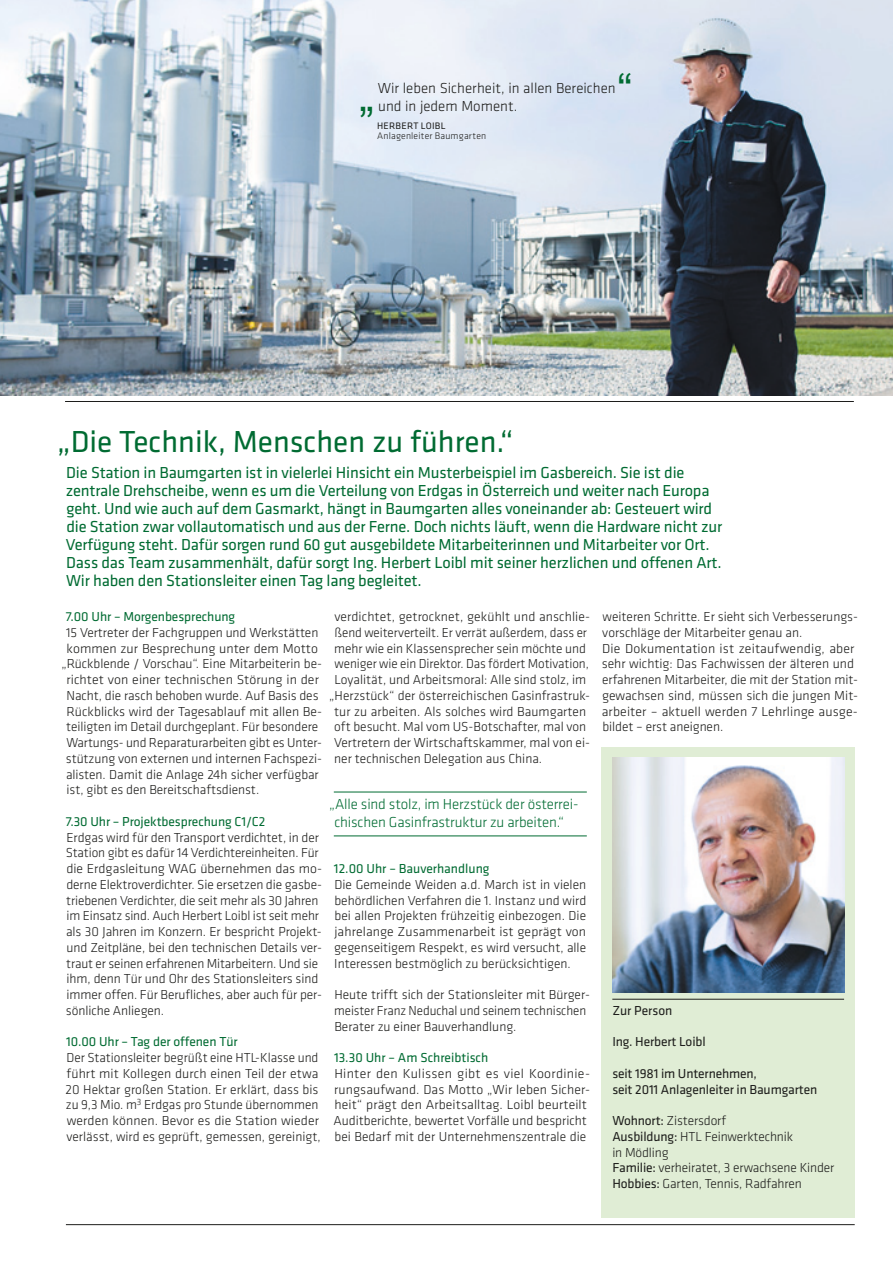
<style>
.page{position:relative;width:893px;height:1263px;background:#fff}
.page>*{position:absolute;margin:0;border:0;box-sizing:border-box;transform-origin:0 0}
.t1{font:45px "Arial";color:#006b32}
.t2{font:31.5px "Klavika";color:#006b32}
.t3{font:16.5px/18px "Klavika";letter-spacing:-.01em;color:#006b32}
.t4{font:300 15px/18px "Klavika";letter-spacing:-.01em;color:#006b32}
.t5{font:300 15px/18px "Klavika";color:#1d1d1b}
.t6{font:300 13.5px/15.8px "Klavika";color:#1d1d1b}
.t7{font:13.5px "Klavika";letter-spacing:-.005em;color:#006b32}
.t8{font:13.5px/15.8px "Klavika";letter-spacing:-.01em;color:#1d1d1b}
.t9{font:300 9.75px "Klavika";letter-spacing:.015em;color:#1d1d1b}
.t10{font:9.75px "Klavika";color:#1d1d1b}
.s1{font-weight:400}
</style>
<div class="page">
<hr style="left:66px;top:1224px;width:789px;height:1px;background:#1d1d1b">
<div style="left:602px;top:747px;width:253px;height:471px;background:#e0edd5"></div>
<hr style="left:612px;top:999px;width:232px;height:1px;background:#1d1d1b">
<img style="left:612px;top:757px;width:232px;height:235px">
<hr style="left:334px;top:792px;width:253px;height:1px;background:#006b32">
<hr style="left:334px;top:836px;width:253px;height:1px;background:#006b32">
<img style="left:0;top:0;width:893px;height:395px">
<hr style="left:65px;top:401px;width:789px;height:1px;background:#1d1d1b">
<h1 class="t1" style="left:617px;top:61px;width:16px">“</h1>
<p class="t5" style="left:378px;top:79px;width:239px">Wir leben Sicherheit, in allen Bereichen und in jedem Moment.</p>
<p class="t10" style="left:377px;top:120px;width:14px">Herbert</p>
<p class="t10" style="left:421px;top:120px;width:6px">loibl</p>
<p class="t9" style="left:377px;top:131px;width:111px">Anlagenleiter Baumgarten</p>
<h1 class="t1" style="left:359px;top:66px;width:16px">„</h1>
<h2 class="t2" style="left:57px;top:424px;width:458px">„Die Technik, Menschen zu führen.“</h2>
<p class="t3" style="left:66px;top:464px;width:658px">Die Station in Baumgarten ist in vielerlei Hinsicht ein Musterbeispiel im Gasbereich. Sie ist die zentrale Drehscheibe, wenn es um die Verteilung von Erdgas in Österreich und weiter nach Europa geht. Und wie auch auf dem Gasmarkt, hängt in Baumgarten alles voneinander ab: Gesteuert wird die Station zwar vollautomatisch und aus der Ferne. Doch nichts läuft, wenn die Hardware nicht zur Verfügung steht. Dafür sorgen rund 60 gut ausgebildete Mitarbeiterinnen und Mitarbeiter vor Ort.<br>Dass das Team zusammenhält, dafür sorgt Ing. Herbert Loibl mit seiner herzlichen und offenen Art.<br>Wir haben den Stationsleiter einen Tag lang begleitet.</p>
<p class="t6" style="left:602px;top:609px;width:258px">weiteren Schritte. Er sieht sich Verbesserungs&shy;vorschläge der Mitarbeiter genau an.<br>Die Dokumentation ist zeitaufwendig, aber sehr wichtig: Das Fachwissen der älteren und erfahrenen Mitarbeiter, die mit der Station mit&shy;gewachsen sind, müssen sich die jungen Mit&shy;arbeiter – aktuell werden 7 Lehrlinge ausge&shy;bildet – erst aneignen.</p>
<p class="t7" style="left:66px;top:609px;width:171px">7.00 Uhr – Morgenbesprechung</p>
<p class="t6" style="left:66px;top:625px;width:254px">15 Vertreter der Fachgruppen und Werkstätten</p>
<p class="t6" style="left:67px;top:640px;width:253px">kommen zur Besprechung unter dem Motto</p>
<p class="t6" style="left:61px;top:656px;width:262px">„Rückblende / Vorschau“. Eine Mitarbeiterin be-</p>
<p class="t6" style="left:66px;top:672px;width:254px">richtet von einer technischen Störung in der</p>
<p class="t6" style="left:66px;top:688px;width:254px">Nacht, die rasch behoben wurde. Auf Basis des</p>
<p class="t6" style="left:66px;top:703px;width:257px">Rückblicks wird der Tagesablauf mit allen Be-</p>
<p class="t6" style="left:66px;top:719px;width:254px">teiligten im Detail durchgeplant. Für besondere</p>
<p class="t6" style="left:66px;top:735px;width:257px">Wartungs- und Reparaturarbeiten gibt es Unter-</p>
<p class="t6" style="left:66px;top:751px;width:258px">stützung von externen und internen Fachspezi-</p>
<p class="t6" style="left:66px;top:766px;width:254px">alisten. Damit die Anlage 24h sicher verfügbar</p>
<p class="t6" style="left:67px;top:782px;width:194px">ist, gibt es den Bereitschaftsdienst.</p>
<p class="t7" style="left:66px;top:814px;width:201px">7.30 Uhr – Projektbesprechung C1/C2</p>
<p class="t6" style="left:66px;top:829px;width:258px">Erdgas wird für den Transport verdichtet, in der Station gibt es dafür 14 Verdichtereinheiten. Für die Erdgasleitung WAG übernehmen das mo&shy;derne Elektroverdichter. Sie ersetzen die gasbe&shy;triebenen Verdichter, die seit mehr als 30 Jahren im Einsatz sind. Auch Herbert Loibl ist seit mehr als 30 Jahren im Konzern. Er bespricht Projekt&shy;und Zeitpläne, bei den technischen Details ver&shy;traut er seinen erfahrenen Mitarbeitern. Und sie ihm, denn Tür und Ohr des Stationsleiters sind immer offen. Für Berufliches, aber auch für per&shy;sönliche Anliegen.</p>
<p class="t7" style="left:66px;top:1034px;width:173px">10.00 Uhr – Tag der offenen Tür</p>
<p class="t6" style="left:66px;top:1050px;width:257px">Der Stationsleiter begrüßt eine HTL-Klasse und führt mit Kollegen durch einen Teil der etwa 20 Hektar großen Station. Er erklärt, dass bis zu 9,3 Mio. m<sup>3</sup> Erdgas pro Stunde übernommen werden können. Bevor es die Station wieder verlässt, wird es geprüft, gemessen, gereinigt,</p>
<p class="t6" style="left:334px;top:609px;width:257px">verdichtet, getrocknet, gekühlt und anschlie-</p>
<p class="t6" style="left:334px;top:625px;width:254px">ßend weiterverteilt. Er verrät außerdem, dass er</p>
<p class="t6" style="left:334px;top:640px;width:253px">mehr wie ein Klassensprecher sein möchte und</p>
<p class="t6" style="left:335px;top:656px;width:256px">weniger wie ein Direktor. Das fördert Motivation,</p>
<p class="t6" style="left:334px;top:672px;width:253px">Loyalität, und Arbeitsmoral: Alle sind stolz, im</p>
<p class="t6" style="left:329px;top:688px;width:262px">„Herzstück“ der österreichischen Gasinfrastruk-</p>
<p class="t6" style="left:334px;top:703px;width:254px">tur zu arbeiten. Als solches wird Baumgarten</p>
<p class="t6" style="left:334px;top:719px;width:254px">oft besucht. Mal vom US-Botschafter, mal von</p>
<p class="t6" style="left:334px;top:735px;width:257px">Vertretern der Wirtschaftskammer, mal von ei-</p>
<p class="t6" style="left:334px;top:751px;width:209px">ner technischen Delegation aus China.</p>
<p class="t4" style="left:334px;top:795px;width:246px;text-indent:-5px">„Alle sind stolz, im Herzstück der österrei&shy;chischen Gasinfrastruktur zu arbeiten.“</p>
<p class="t7" style="left:334px;top:861px;width:157px">12.00 Uhr – Bauverhandlung</p>
<p class="t6" style="left:334px;top:877px;width:254px;text-align:justify">Die Gemeinde Weiden a.d. March ist in vielen behördlichen Verfahren die 1. Instanz und wird bei allen Projekten frühzeitig einbezogen. Die jahrelange Zusammenarbeit ist geprägt von gegenseitigem Respekt, es wird versucht, alle Interessen bestmöglich zu berücksichtigen.</p>
<p class="t6" style="left:334px;top:987px;width:257px">Heute trifft sich der Stationsleiter mit Bürger&shy;meister Franz Neduchal und seinem technischen<br>Berater zu einer Bauverhandlung.</p>
<p class="t7" style="left:334px;top:1050px;width:156px">13.30 Uhr – Am Schreibtisch</p>
<p class="t6" style="left:333px;top:1066px;width:258px">Hinter den Kulissen gibt es viel Koordinie&shy;rungsaufwand. Das Motto „Wir leben Sicher&shy;heit“ prägt den Arbeitsalltag. Loibl beurteilt Auditberichte, bewertet Vorfälle und bespricht bei Bedarf mit der Unternehmenszentrale die</p>
<p class="t8" style="left:612px;top:1003px;width:62px">Zur Person</p>
<p class="t8" style="left:612px;top:1034px;width:95px">Ing. Herbert Loibl</p>
<p class="t8" style="left:612px;top:1066px;width:206px">seit 1981 im Unternehmen,<br>seit 2011 Anlagenleiter in Baumgarten</p>
<p class="t6" style="left:612px;top:1113px;width:224px"><span class="s1">Wohnort:</span> Zistersdorf<br><span class="s1">Ausbildung:</span> HTL Feinwerktechnik<br>in Mödling<br><span class="s1">Familie:</span> verheiratet, 3 erwachsene Kinder<br><span class="s1">Hobbies:</span> Garten, Tennis, Radfahren</p>
</div>
